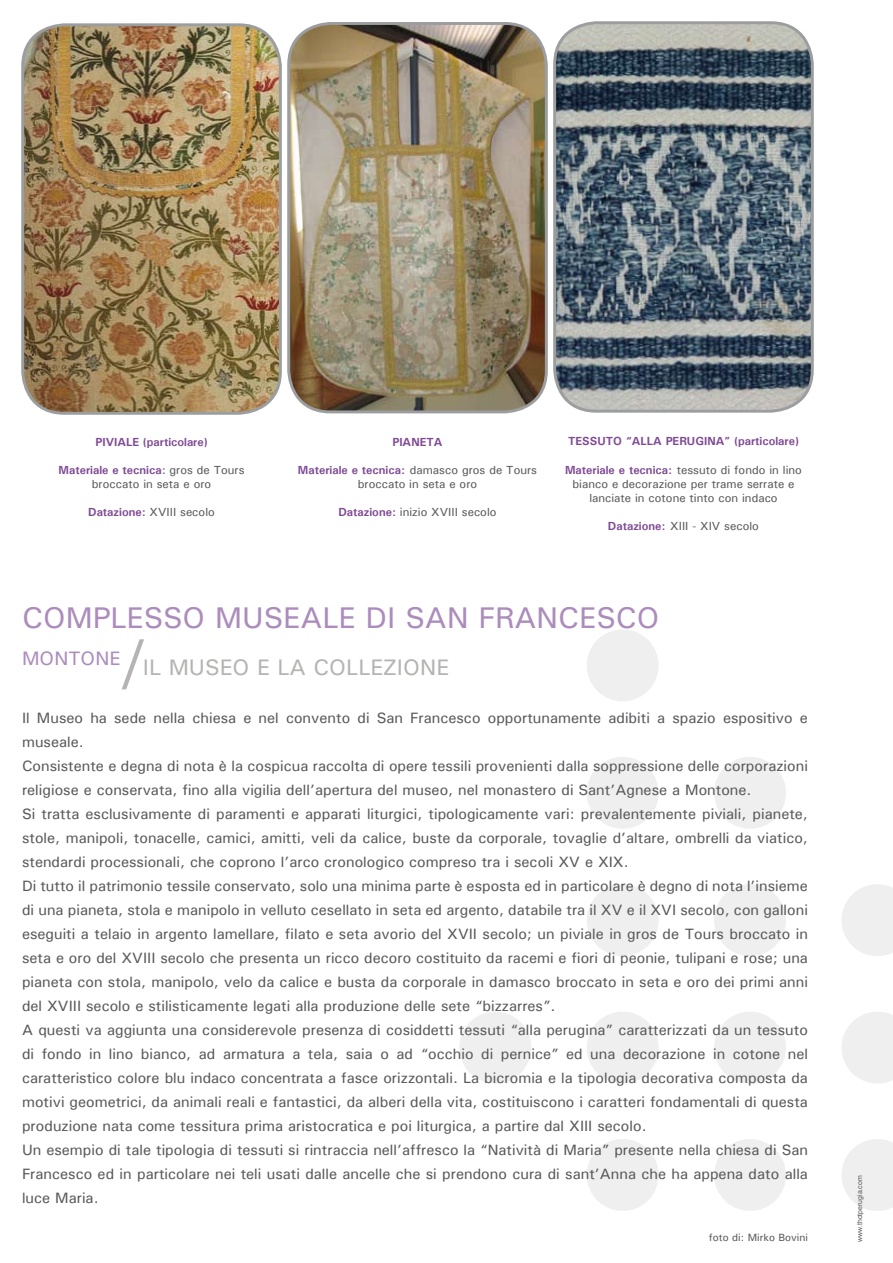
<style>
.page{position:relative;width:893px;height:1263px;background:#fff}
.page>*{position:absolute;margin:0;border:0;box-sizing:border-box;transform-origin:0 0}
.t1{font:500 30px "Univers";color:#ac8cbc}
.t2{font:500 22.5px "Univers";color:#b6b4b3}
.t3{font:500 15px/24px "Univers";color:#58585a}
.t4{font:500 11.7px/14.1px "Univers";color:#58585a;text-align:center}
.t5{font:700 11.7px "Univers";color:#7f4a94}
.t6{font:500 10.5px "Univers";color:#58585a}
.t7{font:6.9px "Arial";color:#58585a}
.s1{font-weight:700;color:#7f4a94}
.s2{font-weight:700;color:#617d84}
</style>
<div class="page">
<svg style="left:460px;top:630px;width:432px;height:581px"></svg>
<img style="left:556px;top:24px;width:255px;height:386px">
<div style="left:553px;top:21px;width:261px;height:392px;border:3px solid #9c9d9f;border-radius:42px"></div>
<img style="left:24px;top:26px;width:256px;height:386px">
<div style="left:21px;top:23px;width:261px;height:392px;border:3px solid #9c9d9f;border-radius:42px"></div>
<img style="left:289px;top:23px;width:257px;height:389px">
<div style="left:287px;top:22px;width:261px;height:391px;border:3px solid #9c9d9f;border-radius:42px"></div>
<svg style="left:122px;top:639px;width:22px;height:50px"></svg>
<p class="t5" style="left:95px;top:434px;width:114px">PIVIALE (particolare)</p>
<p class="t4" style="left:59px;top:462px;width:187px"><span class="s1">Materiale e tecnica</span><span class="s2">:</span> gros de Tours broccato in seta e oro</p>
<p class="t4" style="left:88px;top:505px;width:128px"><span class="s1">Datazione:</span> XVIII secolo</p>
<p class="t5" style="left:392px;top:434px;width:52px">PIANETA</p>
<p class="t4" style="left:298px;top:462px;width:241px"><span class="s1">Materiale e tecnica:</span> damasco gros de Tours broccato in seta e oro</p>
<p class="t4" style="left:338px;top:505px;width:160px"><span class="s1">Datazione:</span> inizio XVIII secolo</p>
<p class="t5" style="left:568px;top:434px;width:232px">TESSUTO “ALLA PERUGINA” (particolare)</p>
<p class="t4" style="left:565px;top:462px;width:238px"><span class="s1">Materiale e tecnica:</span> tessuto di fondo in lino bianco e decorazione per trame serrate e lanciate in cotone tinto con indaco</p>
<p class="t4" style="left:608px;top:519px;width:153px"><span class="s1">Datazione:</span> XIII - XIV secolo</p>
<h1 class="t1" style="left:22px;top:598px;width:639px">COMPLESSO MUSEALE DI SAN FRANCESCO</h1>
<h2 class="t2" style="left:22px;top:653px;width:429px"><sup>MONTONE</sup> IL MUSEO E LA COLLEZIONE</h2>
<p class="t3" style="left:22px;top:705px;width:787px">Il Museo ha sede nella chiesa e nel convento di San Francesco opportunamente adibiti a spazio espositivo e museale.<br>Consistente e degna di nota è la cospicua raccolta di opere tessili provenienti dalla soppressione delle corporazioni religiose e conservata, fino alla vigilia dell’apertura del museo, nel monastero di Sant’Agnese a Montone.<br>Si tratta esclusivamente di paramenti e apparati liturgici, tipologicamente vari: prevalentemente piviali, pianete, stole, manipoli, tonacelle, camici, amitti, veli da calice, buste da corporale, tovaglie d’altare, ombrelli da viatico, stendardi processionali, che coprono l’arco cronologico compreso tra i secoli XV e XIX.<br>Di tutto il patrimonio tessile conservato, solo una minima parte è esposta ed in particolare è degno di nota l’insieme di una pianeta, stola e manipolo in velluto cesellato in seta ed argento, databile tra il XV e il XVI secolo, con galloni eseguiti a telaio in argento lamellare, filato e seta avorio del XVII secolo; un piviale in gros de Tours broccato in seta e oro del XVIII secolo che presenta un ricco decoro costituito da racemi e fiori di peonie, tulipani e rose; una pianeta con stola, manipolo, velo da calice e busta da corporale in damasco broccato in seta e oro dei primi anni del XVIII secolo e stilisticamente legati alla produzione delle sete “bizzarres”.<br>A questi va aggiunta una considerevole presenza di cosiddetti tessuti “alla perugina” caratterizzati da un tessuto di fondo in lino bianco, ad armatura a tela, saia o ad “occhio di pernice” ed una decorazione in cotone nel caratteristico colore blu indaco concentrata a fasce orizzontali. La bicromia e la tipologia decorativa composta da motivi geometrici, da animali reali e fantastici, da alberi della vita, costituiscono i caratteri fondamentali di questa produzione nata come tessitura prima aristocratica e poi liturgica, a partire dal XIII secolo.<br>Un esempio di tale tipologia di tessuti si rintraccia nell’affresco la “Natività di Maria” presente nella chiesa di San Francesco ed in particolare nei teli usati dalle ancelle che si prendono cura di sant’Anna che ha appena dato alla luce Maria.</p>
<p class="t6" style="left:709px;top:1231px;width:100px">foto di: Mirko Bovini</p>
<p class="t7" style="left:856px;top:1242px;width:68px;rotate:-90deg">www.thotperugia.com</p>
</div>
